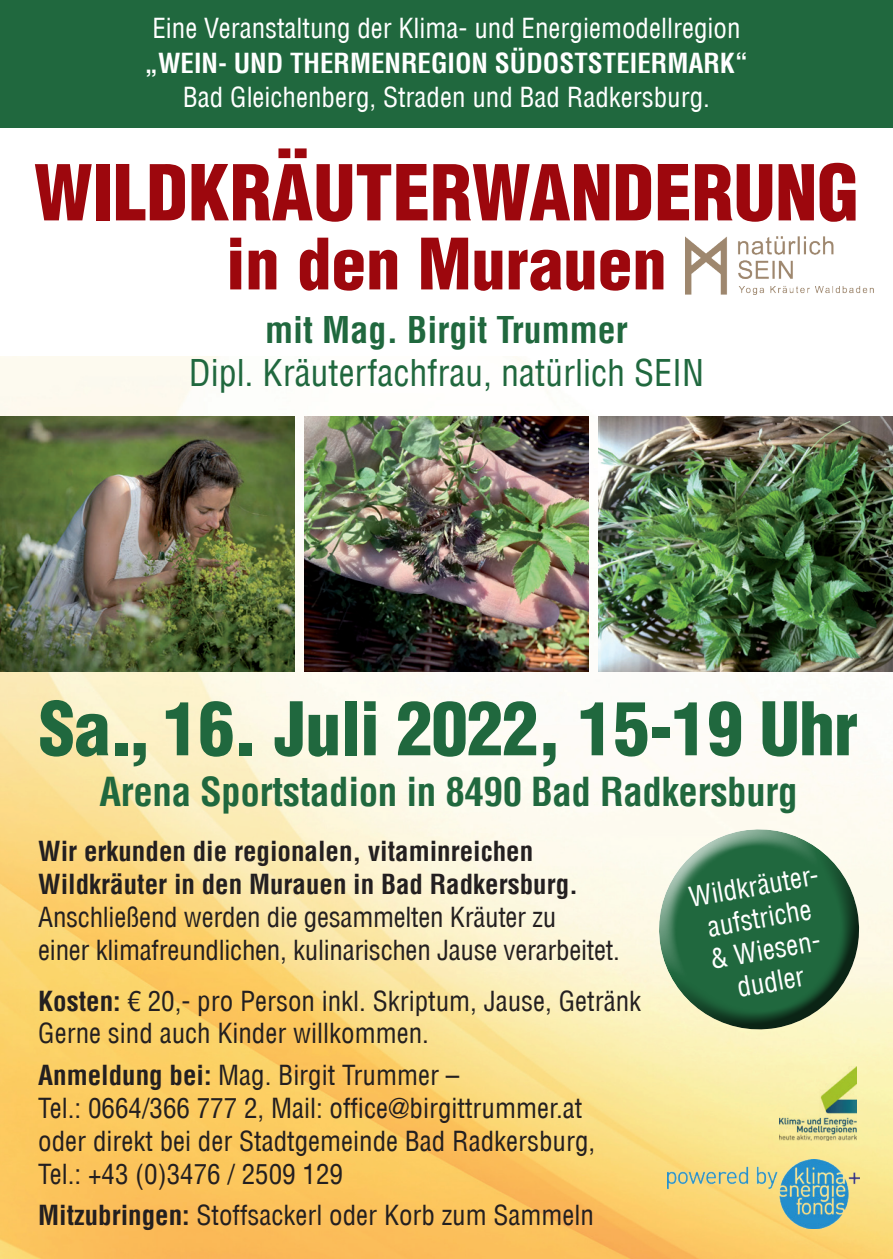
<style>
.page{position:relative;width:893px;height:1259px;background:#fff}
.page>*{position:absolute;margin:0;border:0;box-sizing:border-box;transform-origin:0 0}
.t1{font:75px "Switzerland Cond Black Plain";color:#9d070d}
.t2{font:72px "Switzerland Cond Black Plain";letter-spacing:-.01em;color:#20683e}
.t3{font:69px "Switzerland Cond Black Plain";color:#9d070d}
.t4{font:700 condensed 39px "Helvetica LT";letter-spacing:-.01em;color:#20683e}
.t5{font:condensed 36px "Helvetica LT";color:#20683e}
.t6{font:700 condensed 36px "Helvetica LT";color:#20683e}
.t7{font:condensed 27px/33px "Helvetica LT";color:#231f20}
.t8{font:condensed 27px/32.4px "Helvetica LT";color:#fff;text-align:center}
.t9{font:700 condensed 27px/33px "Helvetica LT";color:#231f20}
.t10{font:700 condensed 27px "Helvetica LT";color:#fff}
.s1{font-weight:700}
</style>
<div class="page">
<img style="left:0;top:356px;width:893px;height:903px">
<div style="left:0;top:0;width:893px;height:128px;background:#20683e"></div>
<img style="left:779px;top:1066px;width:78px;height:75px">
<img style="left:667px;top:1159px;width:192px;height:69px">
<img style="left:0;top:416px;width:294px;height:256px">
<img style="left:305px;top:416px;width:283px;height:256px">
<img style="left:598px;top:416px;width:295px;height:256px">
<img style="left:685px;top:236px;width:189px;height:58px">
<svg style="left:640px;top:811px;width:226px;height:192px"></svg>
<svg style="left:648px;top:843px;width:231px;height:205px;background:#719974"></svg>
<p class="t8" style="left:152px;top:12px;width:590px">Eine Veranstaltung der Klima- und Energiemodellregion</p>
<p class="t10" style="left:145px;top:46px;width:605px">„WEIN- UND THERMENREGION SÜDOSTSTEIERMARK“</p>
<p class="t8" style="left:183px;top:81px;width:529px">Bad Gleichenberg, Straden und Bad Radkersburg.</p>
<h1 class="t1" style="left:34px;top:146px;width:826px">WILDKRÄUTERWANDERUNG</h1>
<h3 class="t3" style="left:226px;top:221px;width:442px">in den Murauen</h3>
<h3 class="t6" style="left:265px;top:307px;width:364px">mit Mag. Birgit Trummer</h3>
<h3 class="t5" style="left:189px;top:350px;width:517px">Dipl. Kräuterfachfrau, natürlich SEIN</h3>
<h2 class="t2" style="left:39px;top:684px;width:821px">Sa., 16. Juli 2022, 15-19 Uhr</h2>
<h3 class="t4" style="left:100px;top:767px;width:699px">Arena Sportstadion in 8490 Bad Radkersburg</h3>
<p class="t9" style="left:38px;top:834px;width:541px">Wir erkunden die regionalen, vitaminreichen<br>Wildkräuter in den Murauen in Bad Radkersburg.</p>
<p class="t7" style="left:38px;top:900px;width:583px">Anschließend werden die gesammelten Kräuter zu<br>einer klimafreundlichen, kulinarischen Jause verarbeitet.</p>
<p class="t7" style="left:38px;top:984px;width:604px"><span class="s1">Kosten:</span> € 20,- pro Person inkl. Skriptum, Jause, Getränk<br>Gerne sind auch Kinder willkommen.</p>
<p class="t7" style="left:38px;top:1058px;width:559px"><span class="s1">Anmeldung bei:</span> Mag. Birgit Trummer –<br>Tel.: 0664/366 777 2, Mail: office@birgittrummer.at oder direkt bei der Stadtgemeinde Bad Radkersburg, Tel.: +43 (0)3476 / 2509 129</p>
<p class="t7" style="left:38px;top:1199px;width:557px"><span class="s1">Mitzubringen:</span> Stoffsackerl oder Korb zum Sammeln</p>
<p class="t8" style="left:687px;top:881px;width:137px;rotate:-10deg">Wildkräuter&shy;aufstriche<br>&amp; Wiesen&shy;dudler</p>
</div>
